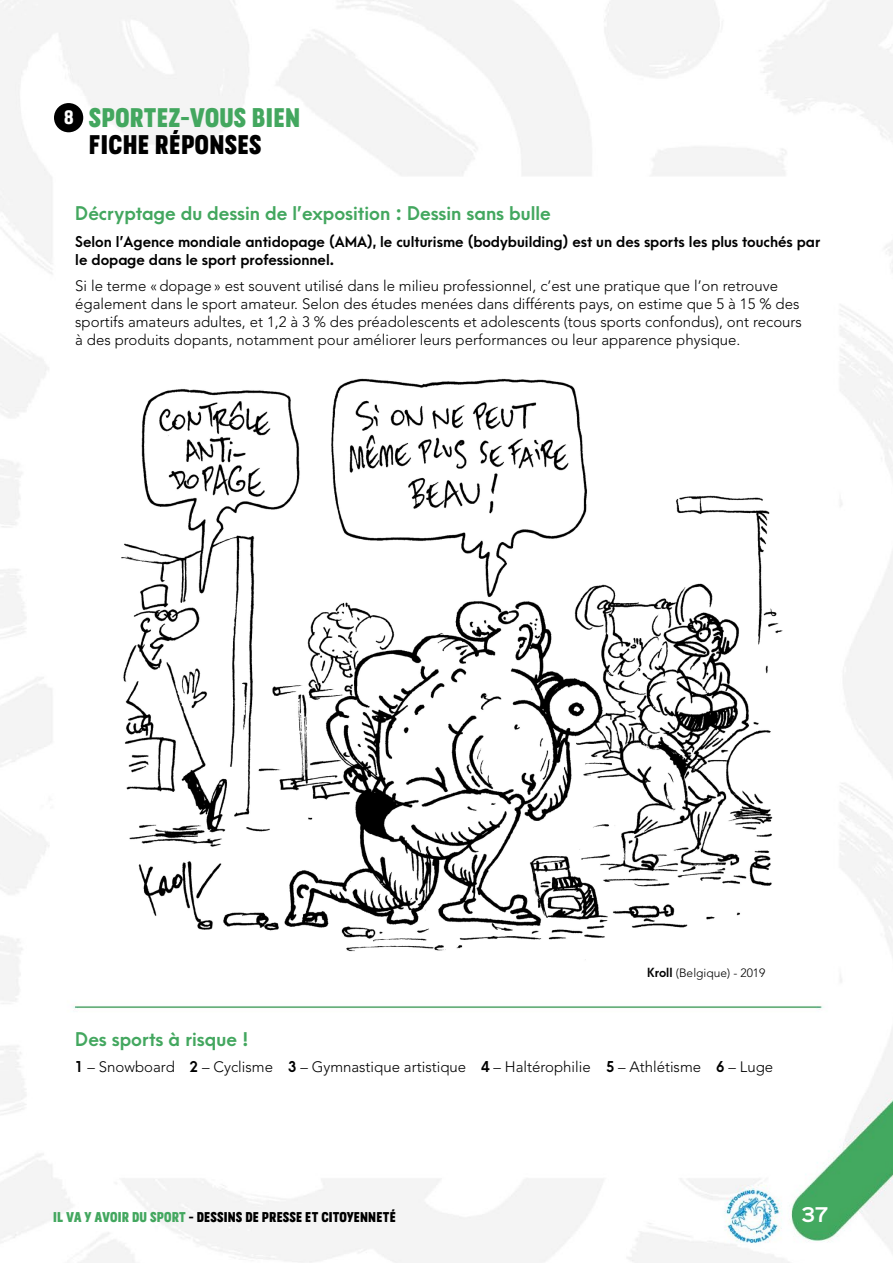
<style>
.page{position:relative;width:893px;height:1263px;background:#fff}
.page>*{position:absolute;margin:0;border:0;box-sizing:border-box;transform-origin:0 0}
.t1{font:27px/27px "Blooms Headline";letter-spacing:.015em;color:#43a75f;text-align:center}
.t2{font:600 18.3px "Sinkin Sans 600";color:#fff}
.t3{font:700 18px "Arca Majora 3";color:#43a75f}
.t4{font:300 15px/18px "Avenir LT Std";color:#000}
.t5{font:700 14.25px/18px "Arca Majora 3";color:#000}
.t6{font:14.25px "Blooms Headline";letter-spacing:.015em;color:#000}
.t7{font:300 12px "Avenir LT Std";color:#000}
.s1{font-size:19.35px;color:#fff}
.s2{color:#000}
.s3{font-family:"Arca Majora 3";font-weight:700}
.s4{font-family:"Arca Majora 3";font-weight:700;font-size:14.25px}
.s5{color:#43a75f}
</style>
<div class="page">
<img style="left:0;top:0;width:893px;height:1263px">
<img style="left:112px;top:358px;width:672px;height:604px">
<div style="left:54px;top:103px;width:29px;height:29px;background:#000;border-radius:50%"></div>
<h1 class="t1" style="left:64px;top:102px;width:237px"><span class="s1">8</span> SPORTEZ-VOUS BIEN<br><span class="s2">FICHE RÉPONSES</span></h1>
<p class="t3" style="left:75px;top:197px;width:477px">Décryptage du dessin de l’exposition : Dessin sans bulle</p>
<p class="t5" style="left:75px;top:231px;width:747px">Selon l’Agence mondiale antidopage (AMA), le culturisme (bodybuilding) est un des sports les plus touchés par le dopage dans le sport professionnel.</p>
<p class="t4" style="left:75px;top:277px;width:728px">Si le terme «dopage» est souvent utilisé dans le milieu professionnel, c’est une pratique que l’on retrouve également dans le sport amateur. Selon des études menées dans différents pays, on estime que 5 à 15 % des sportifs amateurs adultes, et 1,2 à 3 % des préadolescents et adolescents (tous sports confondus), ont recours à des produits dopants, notamment pour améliorer leurs performances ou leur apparence physique.</p>
<p class="t7" style="left:647px;top:966px;width:120px"><span class="s3">Kroll</span> (Belgique) - 2019</p>
<p class="t3" style="left:75px;top:1023px;width:175px">Des sports à risque !</p>
<p class="t4" style="left:75px;top:1058px;width:699px"><span class="s4">1</span> – Snowboard <span class="s4">2</span> – Cyclisme <span class="s4">3</span> – Gymnastique artistique <span class="s4">4</span> – Haltérophilie <span class="s4">5</span> – Athlétisme <span class="s4">6</span> – Luge</p>
<p class="t6" style="left:53px;top:1206px;width:344px"><span class="s5">IL VA Y AVOIR DU SPORT</span> - DESSINS DE PRESSE ET CITOYENNETÉ</p>
<p class="t2" style="left:801px;top:1198px;width:28px">37</p>
</div>
